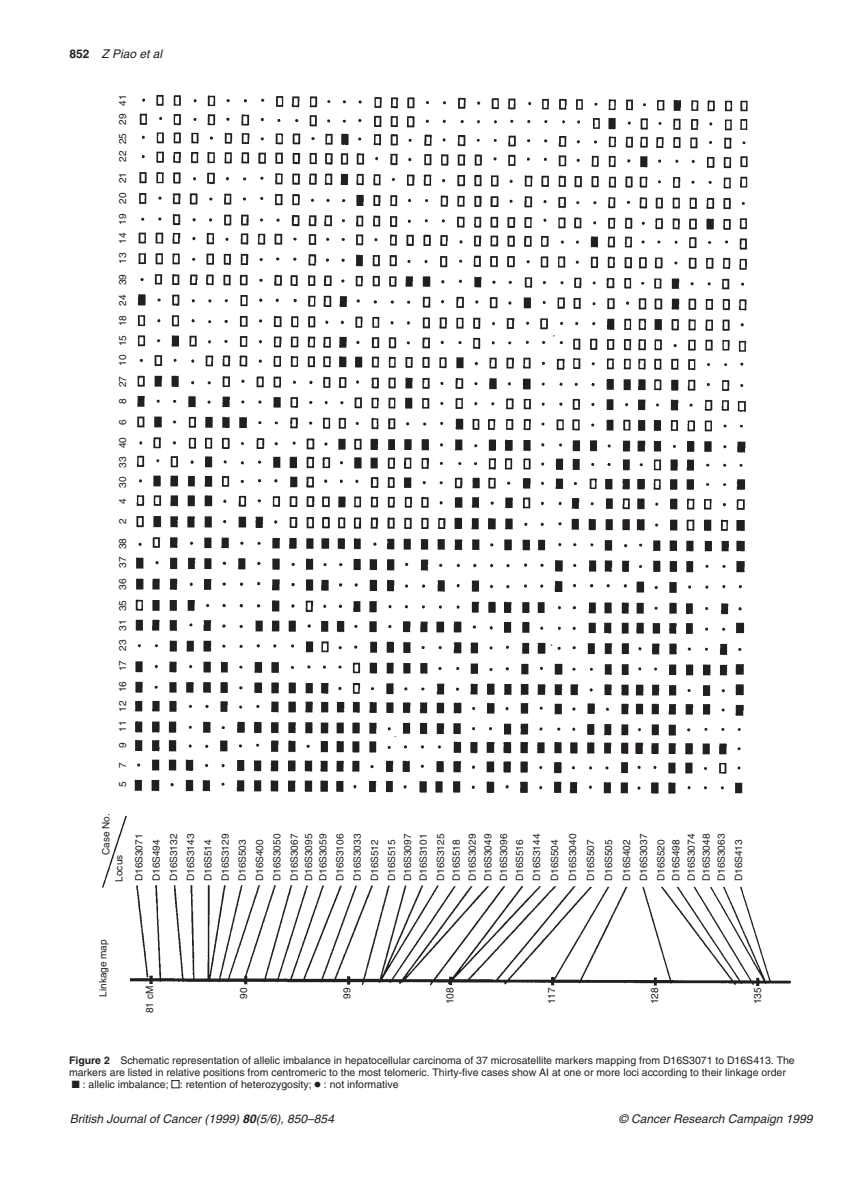
<style>
.page{position:relative;width:864px;height:1185px;background:#fff}
.page>*{position:absolute;margin:0;border:0;box-sizing:border-box;transform-origin:0 0}
.t1{font:italic 12px "Helvetica 2";color:#231f20}
.t2{font:10.5px/12px "Helvetica";color:#231f20}
.t3{font:10.05px/17.2px "Helvetica";color:#231f20}
.s1{font-family:"Helvetica";font-weight:700;font-style:normal}
.s2{font-weight:700}
.s3{color:#fff}
.s4{font-size:18px}
.s5{font-family:"Helvetica";font-weight:700}
</style>
<div class="page">
<img style="left:102px;top:94px;width:688px;height:892px">
<p class="t1" style="left:69px;top:46px;width:97px"><span class="s1">8 5 2</span> Z Piao etal</p>
<p class="t3" style="left:114px;top:106px;width:13px;rotate:-90deg">41</p>
<p class="t3" style="left:114px;top:125px;width:13px;rotate:-90deg">29</p>
<p class="t3" style="left:114px;top:144px;width:13px;rotate:-90deg">25</p>
<p class="t3" style="left:114px;top:162px;width:13px;rotate:-90deg">22</p>
<p class="t3" style="left:114px;top:183px;width:13px;rotate:-90deg">21</p>
<p class="t3" style="left:114px;top:204px;width:13px;rotate:-90deg">20</p>
<p class="t3" style="left:114px;top:225px;width:13px;rotate:-90deg">19</p>
<p class="t3" style="left:114px;top:244px;width:13px;rotate:-90deg">14</p>
<p class="t3" style="left:114px;top:264px;width:13px;rotate:-90deg">13</p>
<p class="t3" style="left:114px;top:285px;width:13px;rotate:-90deg">39</p>
<p class="t3" style="left:114px;top:306px;width:13px;rotate:-90deg">24</p>
<p class="t3" style="left:114px;top:326px;width:13px;rotate:-90deg">18</p>
<p class="t3" style="left:114px;top:346px;width:13px;rotate:-90deg">15</p>
<p class="t3" style="left:114px;top:366px;width:13px;rotate:-90deg">10</p>
<p class="t3" style="left:114px;top:387px;width:13px;rotate:-90deg">27</p>
<p class="t3" style="left:114px;top:404px;width:7px;rotate:-90deg">8</p>
<p class="t3" style="left:114px;top:425px;width:7px;rotate:-90deg">6</p>
<p class="t3" style="left:114px;top:448px;width:13px;rotate:-90deg">40</p>
<p class="t3" style="left:114px;top:468px;width:13px;rotate:-90deg">33</p>
<p class="t3" style="left:114px;top:488px;width:13px;rotate:-90deg">30</p>
<p class="t3" style="left:114px;top:504px;width:7px;rotate:-90deg">4</p>
<p class="t3" style="left:114px;top:524px;width:7px;rotate:-90deg">2</p>
<p class="t3" style="left:114px;top:549px;width:13px;rotate:-90deg">38</p>
<p class="t3" style="left:114px;top:568px;width:13px;rotate:-90deg">37</p>
<p class="t3" style="left:114px;top:590px;width:13px;rotate:-90deg">36</p>
<p class="t3" style="left:114px;top:611px;width:13px;rotate:-90deg">35</p>
<p class="t3" style="left:114px;top:631px;width:13px;rotate:-90deg">31</p>
<p class="t3" style="left:114px;top:651px;width:13px;rotate:-90deg">23</p>
<p class="t3" style="left:114px;top:671px;width:13px;rotate:-90deg">17</p>
<p class="t3" style="left:114px;top:692px;width:13px;rotate:-90deg">16</p>
<p class="t3" style="left:114px;top:712px;width:13px;rotate:-90deg">12</p>
<p class="t3" style="left:114px;top:732px;width:13px;rotate:-90deg">11</p>
<p class="t3" style="left:114px;top:748px;width:7px;rotate:-90deg">9</p>
<p class="t3" style="left:114px;top:768px;width:7px;rotate:-90deg">7</p>
<p class="t3" style="left:114px;top:787px;width:7px;rotate:-90deg">5</p>
<p class="t3" style="left:97px;top:855px;width:43px;rotate:-90deg">Case No.</p>
<p class="t3" style="left:110px;top:882px;width:28px;rotate:-90deg">Locus</p>
<p class="t3" style="left:130px;top:881px;width:49px;rotate:-90deg">D16S3071<br>D16S494<br>D16S3132<br>D16S3143<br>D16S514<br>D16S3129<br>D16S503<br>D16S400<br>D16S3050<br>D16S3067</p>
<p class="t3" style="left:301px;top:881px;width:49px;line-height:14.4px;rotate:-90deg">D16S3095<br>D16S3059</p>
<p class="t3" style="left:331px;top:881px;width:49px;rotate:-90deg">D16S3106<br>D16S3033<br>D16S512<br>D16S515</p>
<p class="t3" style="left:400px;top:881px;width:49px;line-height:15.8px;rotate:-90deg">D16S3097<br>D16S3101</p>
<p class="t3" style="left:433px;top:881px;width:49px;line-height:15.8px;rotate:-90deg">D16S3125<br>D16S518<br>D16S3029<br>D16S3049<br>D16S3096<br>D16S516</p>
<p class="t3" style="left:528px;top:881px;width:49px;line-height:17.7px;rotate:-90deg">D16S3144<br>D16S504<br>D16S3040<br>D16S507<br>D16S505<br>D16S402<br>D16S3037<br>D16S520</p>
<p class="t3" style="left:668px;top:881px;width:49px;line-height:15.1px;rotate:-90deg">D16S498<br>D16S3074<br>D16S3048<br>D16S3063</p>
<p class="t3" style="left:730px;top:881px;width:43px;rotate:-90deg">D16S413</p>
<p class="t3" style="left:94px;top:997px;width:59px;rotate:-90deg">Linkage map</p>
<p class="t3" style="left:141px;top:1013px;width:29px;rotate:-90deg">81 cM</p>
<p class="t3" style="left:235px;top:999px;width:13px;rotate:-90deg">90</p>
<p class="t3" style="left:338px;top:999px;width:13px;rotate:-90deg">99</p>
<p class="t3" style="left:441px;top:1004px;width:18px;rotate:-90deg">108</p>
<p class="t3" style="left:543px;top:1004px;width:18px;rotate:-90deg">117</p>
<p class="t3" style="left:646px;top:1004px;width:18px;rotate:-90deg">128</p>
<p class="t3" style="left:749px;top:1004px;width:18px;rotate:-90deg">135</p>
<p class="t2" style="left:69px;top:1054px;width:727px"><span class="s2">Figure 2</span> Schematic representation of allelic imbalance in hepatocellular carcinoma of 37 microsatellite markers mapping from D16S3071 to D16S413. The markers are listed in relative positions from centromeric to the most telomeric. Thirty-five cases show AI at one or more loci according to their linkage order</p>
<p class="t2" style="left:72px;top:1078px;width:328px">■ : allelic imbalance; <span class="s3">■</span>: retention of heterozygosity; <span class="s4">•</span> : not informative</p>
<p class="t1" style="left:70px;top:1112px;width:269px">British JournalofCancer(1999)<span class="s5">80</span>(5/6),850–854</p>
<p class="t1" style="left:619px;top:1112px;width:198px">© CancerResearch Campaign 1999</p>
</div>
